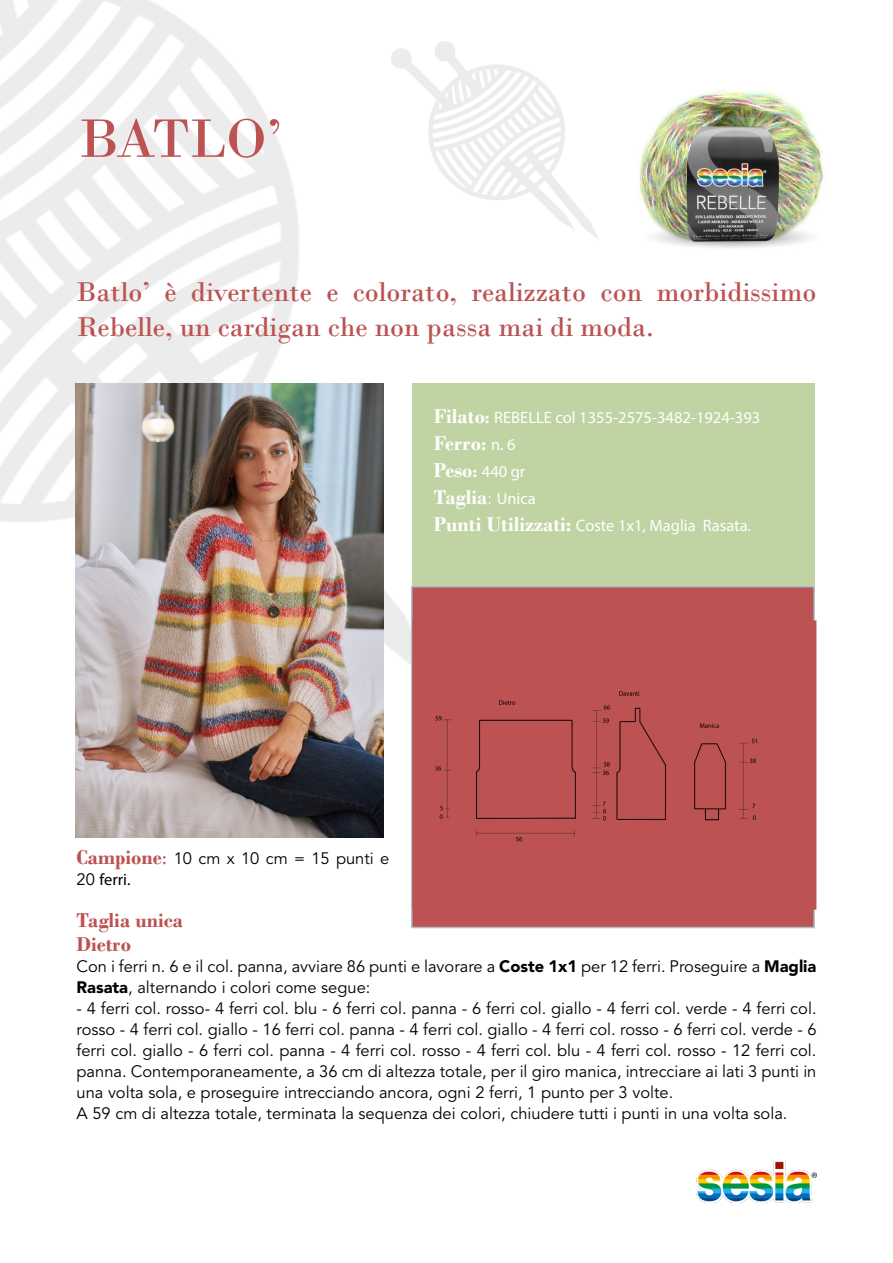
<style>
.page{position:relative;width:893px;height:1263px;background:#fff}
.page>*{position:absolute;margin:0;border:0;box-sizing:border-box;transform-origin:0 0}
.t1{font:57px "Bodoni";letter-spacing:-.03em;color:#bc5252}
.t2{font:28.5px/34.5px "Bodoni";color:#bc5252}
.t3{font:700 21px "Bodoni";color:#fff}
.t4{font:700 21px "Bodoni";color:#bc5252}
.t5{font:16.5px/21px "Avenir LT Std";color:#000}
.t6{font:16.5px "Myriad Pro";color:#fff}
.s1{font-family:"Bodoni";font-weight:700;font-size:21px}
.s2{font-family:"Bodoni";font-weight:700;font-size:18px}
.s3{font-size:19.5px}
.s4{font-family:"Myriad Pro";font-weight:400;font-size:16.5px}
.s5{font-family:"Avenir LT Std";font-weight:400;font-size:16.5px}
.s6{font-family:"Bodoni";font-weight:700;font-size:21px;color:#bc5252}
.s7{font-family:"Bodoni";font-size:19.5px;color:#bc5252}
.s8{font-family:"Myriad Pro"}
.s9{font-weight:900}
</style>
<div class="page">
<img style="left:639px;top:91px;width:185px;height:157px">
<img style="left:0;top:0;width:446px;height:695px">
<img style="left:76px;top:383px;width:307px;height:454px">
<div style="left:412px;top:383px;width:403px;height:203px;background:#bfd4a2"></div>
<img style="left:697px;top:1161px;width:119px;height:41px">
<div style="left:411px;top:586px;width:404px;height:342px;background:#bc5252;border:2px solid #a9c1d0"></div>
<div style="left:413px;top:621px;width:403px;height:288px;background:#bc5252"></div>
<img style="left:435px;top:691px;width:322px;height:151px">
<p class="t1" style="left:79px;top:105px;width:205px">BATLO’</p>
<p class="t2" style="left:77px;top:275px;width:741px">Batlo’ è divertente e colorato, realizzato con morbidissimo<br>Rebelle, un cardigan che non passa mai di moda.</p>
<p class="t6" style="left:434px;top:408px;width:328px"><span class="s1">Filato</span><span class="s2">:</span> REBELLE col 1355-2575-3482-1924-393</p>
<p class="t3" style="left:434px;top:431px;width:83px">Ferro<span class="s3">:</span> <span class="s4">n. 6</span></p>
<p class="t6" style="left:434px;top:462px;width:93px"><span class="s1">Peso</span><span class="s2">:</span> 440 gr</p>
<p class="t3" style="left:434px;top:485px;width:103px">Taglia<span class="s5">:</span> <span class="s4">Unica</span></p>
<p class="t6" style="left:434px;top:516px;width:319px"><span class="s1">Punti Utilizzati:</span> Coste 1x1, Maglia Rasata.</p>
<p class="t5" style="left:77px;top:849px;width:314px"><span class="s6">Campione</span><span class="s7">:</span> 10 cm x 10 cm = 15 punti e<br>20 <span class="s8">ferri.</span></p>
<p class="t4" style="left:77px;top:908px;width:108px">Taglia unica</p>
<p class="t4" style="left:77px;top:931px;width:56px">Dietro</p>
<p class="t5" style="left:77px;top:956px;width:741px">Con i ferri n. 6 e il col. panna, avviare 86 punti e lavorare a <span class="s9">Coste 1x1</span> per 12 ferri. Proseguire a <span class="s9">Maglia<br>Rasata</span>, alternando i colori come segue:</p>
<p class="t5" style="left:77px;top:998px;width:742px;text-align:justify">- 4 ferri col. rosso- 4 ferri col. blu - 6 ferri col. panna - 6 ferri col. giallo - 4 ferri col. verde - 4 ferri col. rosso - 4 ferri col. giallo - 16 ferri col. panna - 4 ferri col. giallo - 4 ferri col. rosso - 6 ferri col. verde - 6 ferri col. giallo - 6 ferri col. panna - 4 ferri col. rosso - 4 ferri col. blu - 4 ferri col. rosso - 12 ferri col. panna. Contemporaneamente, a 36 cm di altezza totale, per il giro manica, intrecciare ai lati 3 punti in una volta sola, e proseguire intrecciando ancora, ogni 2 ferri, 1 punto per 3 volte.</p>
<p class="t5" style="left:77px;top:1103px;width:712px">A 59 cm di altezza totale, terminata la sequenza dei colori, chiudere tutti i punti in una volta sola.</p>
</div>
